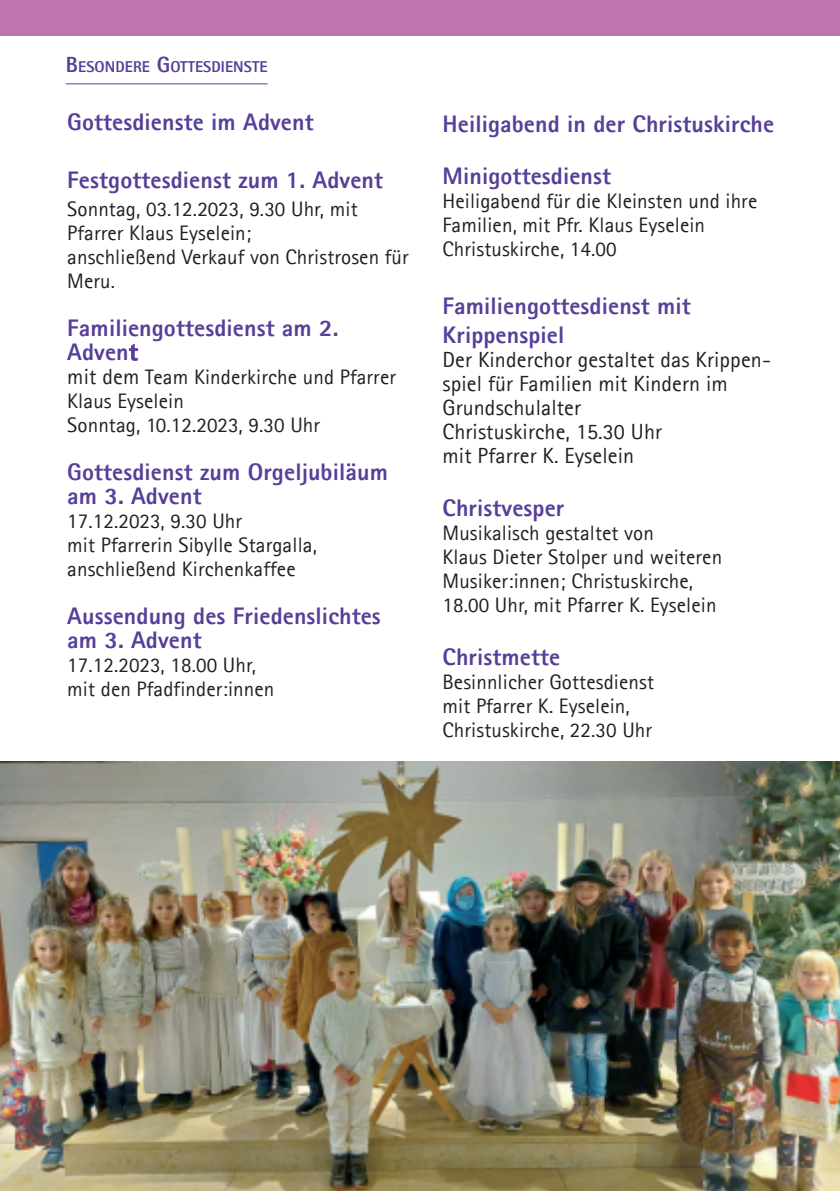
<style>
.page{position:relative;width:840px;height:1191px;background:#fff}
.page>*{position:absolute;margin:0;border:0;box-sizing:border-box;transform-origin:0 0}
.t1{font:800 24px/24px "Agfa Rotis Sans Serif";letter-spacing:.005em;color:#573e99}
.t2{font:22px/24px "Agfa Rotis Sans Serif";letter-spacing:.005em;color:#231f20}
.t3{font:21px/24px "Agfa Rotis Sans Serif";letter-spacing:.005em;color:#231f20}
.t4{font:800 15.8px "Agfa Rotis Sans Serif";letter-spacing:.005em;color:#573e99}
.s1{font-size:22px}
</style>
<div class="page">
<img style="left:0;top:761px;width:839px;height:430px">
<hr style="left:66px;top:83px;width:201px;height:1px;background:#573e99">
<div style="left:0;top:0;width:839px;height:36px;background:#bd74af"></div>
<p class="t4" style="left:66px;top:61px;width:203px"><span class="s1">B</span>ESONDERE <span class="s1">G</span>OTTESDIENSTE</p>
<p class="t1" style="left:67px;top:113px;width:248px">Gottesdienste im Advent</p>
<p class="t1" style="left:67px;top:170px;width:317px">Festgottesdienst zum 1. Advent</p>
<p class="t3" style="left:67px;top:198px;width:343px">Sonntag, 03.12.2023, 9.30 Uhr, mit<br>Pfarrer Klaus Eyselein;<br>anschließend Verkauf von Christrosen für<br>Meru.</p>
<p class="t1" style="left:67px;top:318px;width:272px">Familiengottesdienst am 2.<br>Advent</p>
<p class="t3" style="left:67px;top:366px;width:330px"><span class="s1">mit dem</span> Team Kinderkirche und Pfarrer<br>Klaus Eyselein<br>Sonntag, 10.12.2023, 9.30 Uhr</p>
<p class="t1" style="left:67px;top:462px;width:322px">Gottesdienst zum Orgeljubiläum am 3. Advent</p>
<p class="t3" style="left:67px;top:510px;width:251px">17.12.2023, 9.30 Uhr<br>mit Pfarrerin Sibylle Stargalla, anschließend Kirchenkaffee</p>
<p class="t1" style="left:67px;top:606px;width:315px">Aussendung des Friedenslichtes am 3. Advent</p>
<p class="t3" style="left:67px;top:654px;width:208px">17.12.2023, 18.00 Uhr, mit den Pfadfinder:innen</p>
<p class="t1" style="left:442px;top:100px;width:333px;line-height:52.8px">Heiligabend in der Christuskirche<br>Minigottesdienst</p>
<p class="t3" style="left:442px;top:191px;width:316px">Heiligabend für die Kleinsten und ihre<br>Familien, mit Pfr. Klaus Eyselein<br>Christuskirche, 14.00</p>
<p class="t1" style="left:442px;top:294px;width:249px;line-height:28.8px">Familiengottesdienst mit<br>Krippenspiel</p>
<p class="t2" style="left:442px;top:349px;width:330px">Der Kinderchor gestaltet das Krippen&shy;spiel für Familien mit Kindern im<br>Grundschulalter<br>Christuskirche, 15.30 Uhr<br>mit Pfarrer K. Eyselein</p>
<p class="t1" style="left:442px;top:498px;width:123px">Christvesper</p>
<p class="t3" style="left:442px;top:522px;width:281px">Musikalisch gestaltet von<br>Klaus Dieter Stolper und weiteren<br>Musiker:innen; Christuskirche,<br>18.00 Uhr, mit Pfarrer K. Eyselein</p>
<p class="t1" style="left:442px;top:647px;width:119px">Christmette</p>
<p class="t3" style="left:442px;top:671px;width:213px">Besinnlicher Gottesdienst mit Pfarrer K. Eyselein,<br>Christuskirche, 22.30 Uhr</p>
</div>
